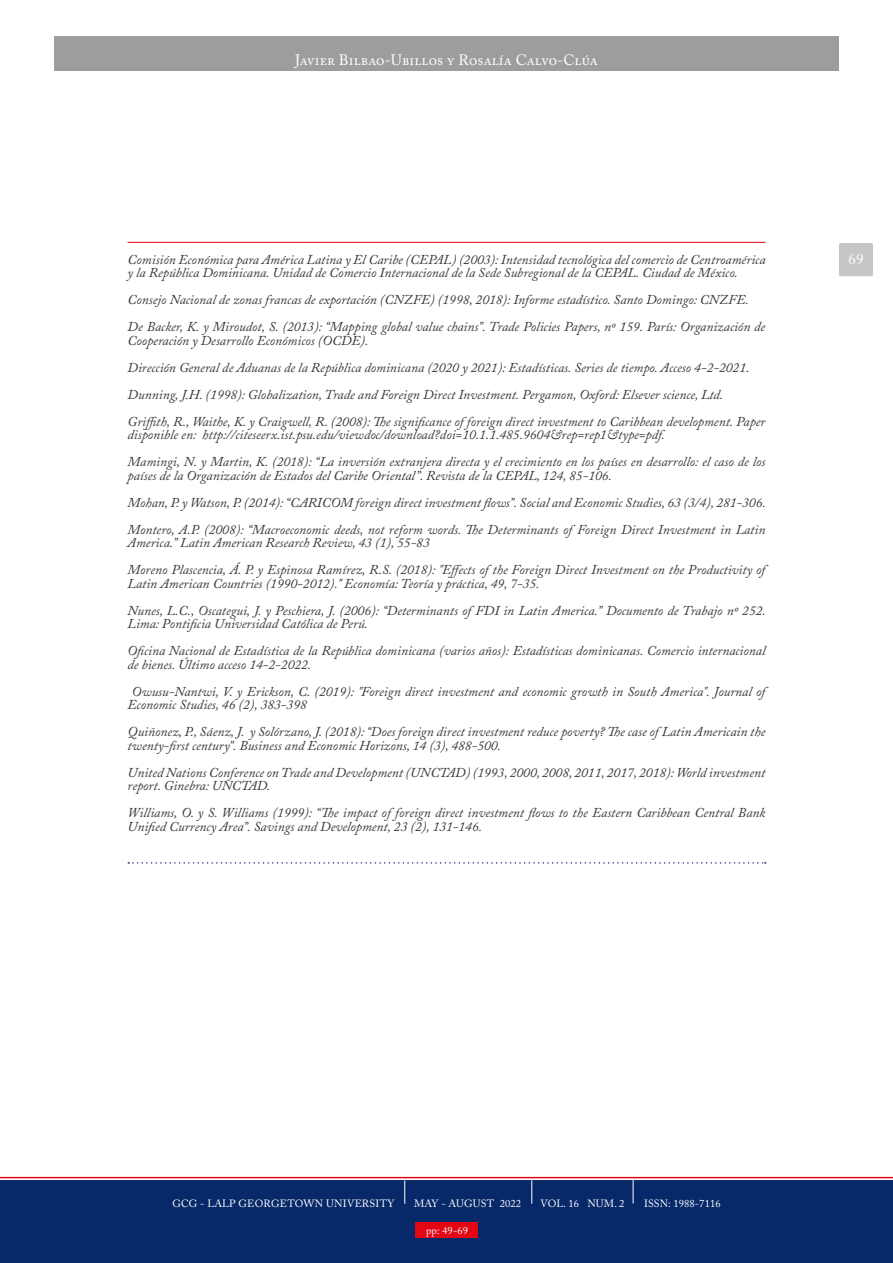
<style>
.page{position:relative;width:893px;height:1263px;background:#fff}
.page>*{position:absolute;margin:0;border:0;box-sizing:border-box;transform-origin:0 0}
.t1{font:15px "Adobe Caslon Pro";letter-spacing:.005em;color:#fff}
.t2{font:italic 13.5px/27px "Adobe Caslon Pro";color:#3a3835}
.t3{font:10.5px "Adobe Caslon Pro";letter-spacing:.01em;color:#fff}
</style>
<div class="page">
<div style="left:54px;top:37px;width:785px;height:34px;background:#9d9d9c"></div>
<div style="left:0;top:1180px;width:893px;height:83px;background:#082969"></div>
<div style="left:839px;top:243px;width:34px;height:33px;background:#c6c6c6;border-radius:2px"></div>
<hr style="left:128px;top:242px;width:637px;height:1px;background:#e30613">
<svg style="left:0;top:1177px;width:893px;height:27px"></svg>
<svg style="left:128px;top:862px;width:638px;height:2px"></svg>
<div style="left:416px;top:1222px;width:62px;height:15px;background:#e30613"></div>
<p class="t1" style="left:295px;top:51px;width:304px">Javier Bilbao-Ubillos y Rosalía Calvo-Clúa</p>
<p class="t2" style="left:128px;top:252px;width:639px;line-height:13.5px">Comisión Económica para América Latina y El Caribe (CEPAL) (2003): Intensidad tecnológica del comercio de Centroamérica y la República Dominicana. Unidad de Comercio Internacional de la Sede Subregional de la CEPAL. Ciudad de México.</p>
<p class="t2" style="left:128px;top:286px;width:639px">Consejo Nacional de zonas francas de exportación (CNZFE) (1998, 2018): Informe estadístico. Santo Domingo: CNZFE.<br>De Backer, K. y Miroudot, S. (2013): “Mapping global value chains”. Trade Policies Papers, nº 159. París: Organización de</p>
<p class="t2" style="left:128px;top:326px;width:639px">Cooperación y Desarrollo Económicos (OCDE).<br>Dirección General de Aduanas de la República dominicana (2020 y 2021): Estadísticas. Series de tiempo. Acceso 4-2-2021.<br>Dunning, J.H. (1998): Globalization, Trade and Foreign Direct Investment. Pergamon, Oxford: Elsever science, Ltd.<br>Griffith, R., Waithe, K. y Craigwell, R. (2008): The significance of foreign direct investment to Caribbean development. Paper</p>
<p class="t2" style="left:128px;top:421px;width:639px">disponible en: http://citeseerx.ist.psu.edu/viewdoc/download?doi=10.1.1.485.9604&amp;rep=rep1&amp;type=pdf.<br>Mamingi, N. y Martin, K. (2018): “La inversión extranjera directa y el crecimiento en los países en desarrollo: el caso de los</p>
<p class="t2" style="left:128px;top:461px;width:640px">países de la Organización de Estados del Caribe Oriental”. Revista de la CEPAL, 124, 85-106.<br>Mohan, P. y Watson, P. (2014): “CARICOM foreign direct investment flows”. Social and Economic Studies, 63 (3/4), 281-306.<br>Montero, A.P. (2008): “Macroeconomic deeds, not reform words. The Determinants of Foreign Direct Investment in Latin</p>
<p class="t2" style="left:128px;top:529px;width:639px">America.” Latin American Research Review, 43 (1), 55-83<br>Moreno Plascencia, Á. P. y Espinosa Ramírez, R.S. (2018): "Effects of the Foreign Direct Investment on the Productivity of</p>
<p class="t2" style="left:128px;top:569px;width:640px">Latin American Countries (1990-2012)." Economía: Teoría y práctica, 49, 7-35.<br>Nunes, L.C., Oscategui, J. y Peschiera, J. (2006): “Determinants of FDI in Latin America.” Documento de Trabajo nº 252.</p>
<p class="t2" style="left:128px;top:610px;width:639px">Lima: Pontificia Universidad Católica de Perú.<br>Oficina Nacional de Estadística de la República dominicana (varios años): Estadísticas dominicanas. Comercio internacional</p>
<p class="t2" style="left:132px;top:650px;width:635px;text-indent:-4px">de bienes. Último acceso 14-2-2022.<br>Owusu-Nantwi, V. y Erickson, C. (2019): "Foreign direct investment and economic growth in South America". Journal of</p>
<p class="t2" style="left:128px;top:691px;width:639px">Economic Studies, 46 (2), 383-398<br>Quiñonez, P., Sáenz, J. y Solórzano, J. (2018): “Does foreign direct investment reduce poverty? The case of Latin Americain the</p>
<p class="t2" style="left:128px;top:731px;width:639px">twenty-first century”. Business and Economic Horizons, 14 (3), 488-500.<br>United Nations Conference on Trade and Development (UNCTAD) (1993, 2000, 2008, 2011, 2017, 2018): World investment</p>
<p class="t2" style="left:128px;top:772px;width:639px">report. Ginebra: UNCTAD.<br>Williams, O. y S. Williams (1999): “The impact of foreign direct investment flows to the Eastern Caribbean Central Bank</p>
<p class="t2" style="left:128px;top:812px;width:356px">Unified Currency Area”. Savings and Development, 23 (2), 131-146.</p>
<p class="t1" style="left:848px;top:250px;width:16px">69</p>
<p class="t3" style="left:172px;top:1197px;width:224px">GCG - LALP GEORGETOWN UNIVERSITY</p>
<p class="t3" style="left:414px;top:1197px;width:108px">MAY - AUGUST 2022</p>
<p class="t3" style="left:541px;top:1197px;width:85px">VOL. 16 NUM. 2</p>
<p class="t3" style="left:644px;top:1197px;width:78px">ISSN: 1988-7116</p>
<p class="t3" style="left:426px;top:1224px;width:43px">pp: 49-69</p>
</div>
